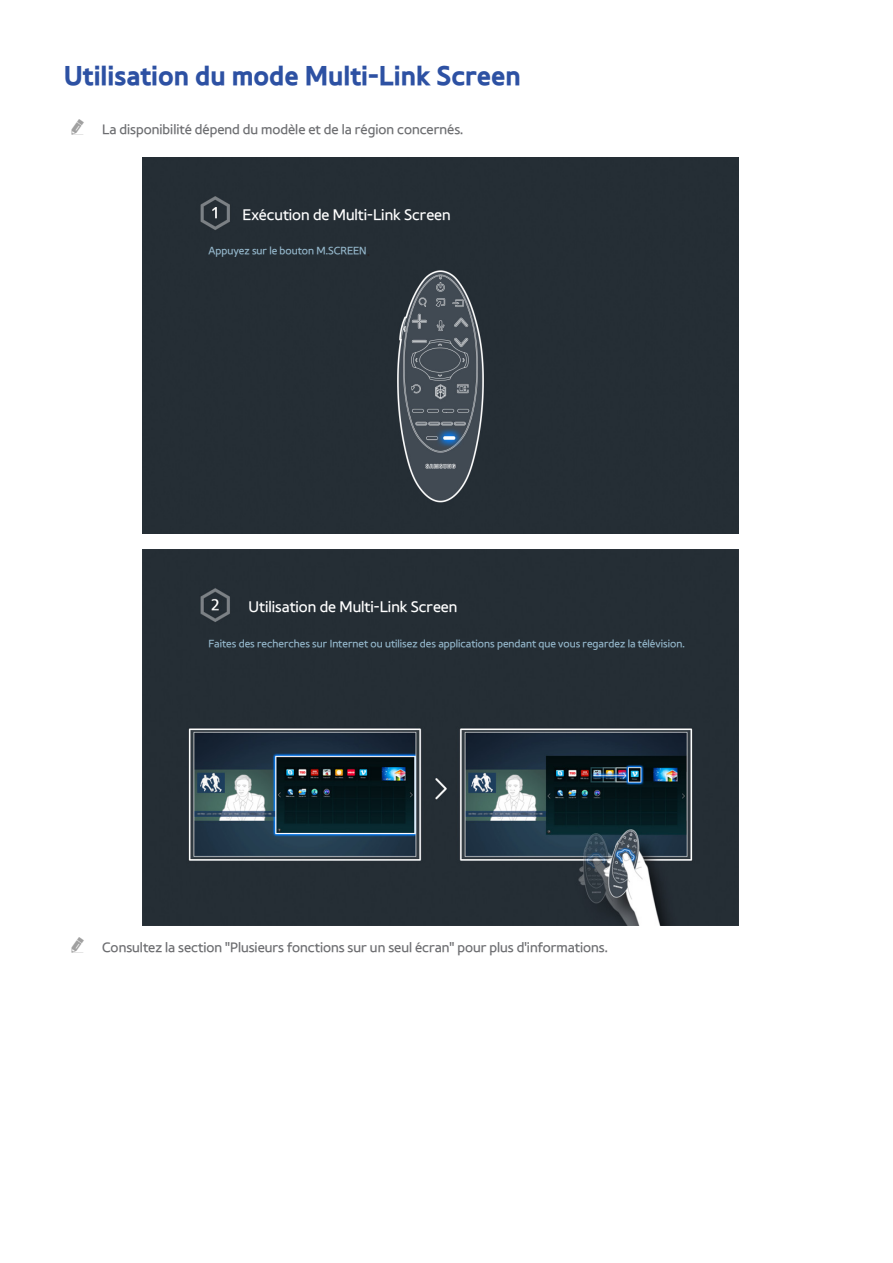
<style>
.page{position:relative;width:893px;height:1263px;background:#fff}
.page>*{position:absolute;margin:0;border:0;box-sizing:border-box;transform-origin:0 0}
.t1{font:27px "Samsung SVD Bold";color:#2d51a3}
.t2{font:15px "Samsung SVD Light";color:#fff}
.t3{font:13.5px "Samsung SVD Light";color:#6c6d70}
.t4{font:10.5px "Samsung SVD Light";color:#95b8cc}
.s1{font-size:15px;color:#231f20}
</style>
<div class="page">
<img style="left:143px;top:157px;width:596px;height:376px">
<img style="left:143px;top:549px;width:596px;height:376px">
<h1 class="t1" style="left:64px;top:53px;width:459px">Utilisation du mode Multi-Link Screen</h1>
<p class="t3" style="left:102px;top:118px;width:363px">La disponibilité dépend du modèle et de la région concernés.</p>
<p class="t2" style="left:243px;top:203px;width:210px">Exécution de Multi-Link Screen</p>
<p class="t4" style="left:209px;top:243px;width:163px">Appuyez sur le bouton M.SCREEN<span class="s1">.</span></p>
<p class="t2" style="left:249px;top:595px;width:210px">Utilisation de Multi-Link Screen</p>
<p class="t4" style="left:209px;top:635px;width:478px">Faites des recherches sur Internet ou utilisez des applications pendant que vous regardez la télévision.</p>
<p class="t3" style="left:102px;top:936px;width:507px">Consultez la section "Plusieurs fonctions sur un seul écran" pour plus d'informations.</p>
</div>
